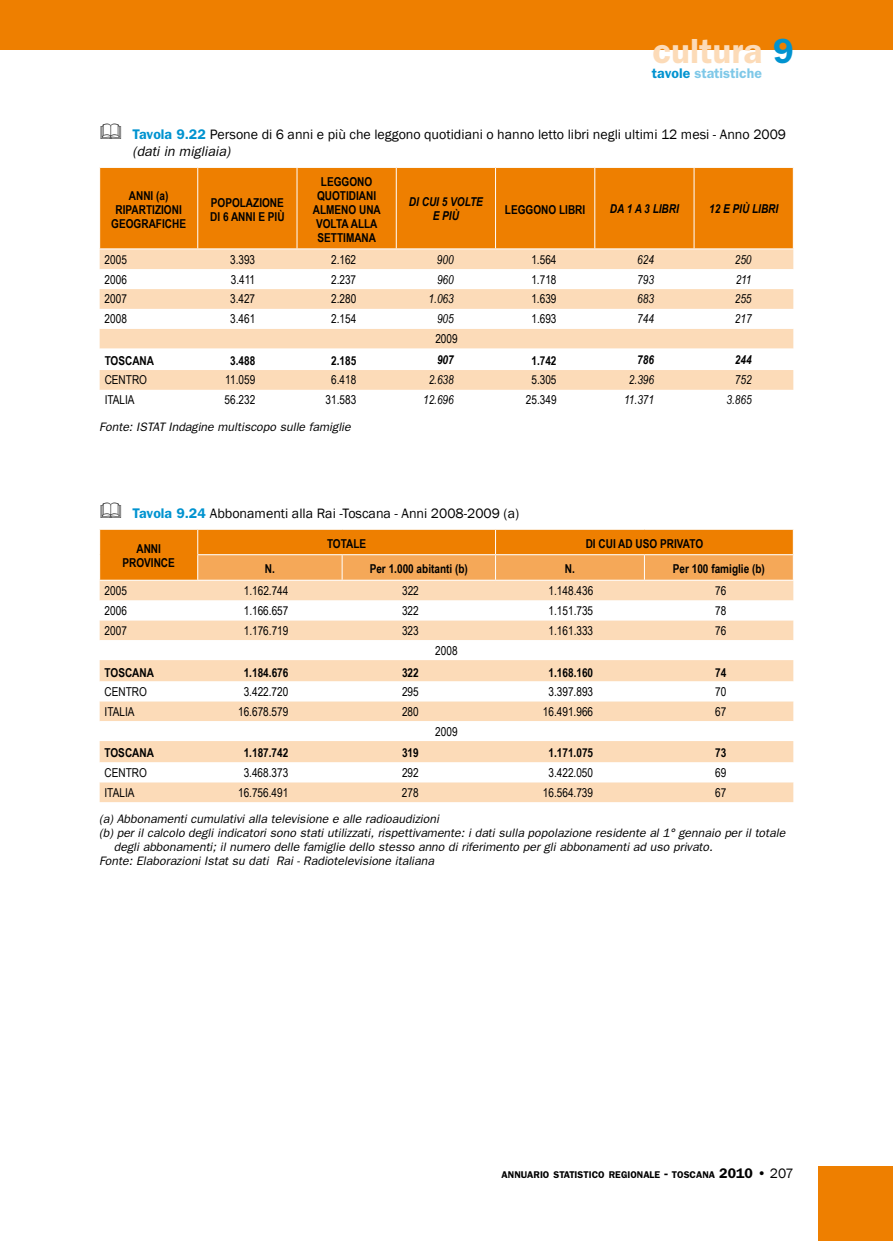
<style>
.page{position:relative;width:893px;height:1241px;background:#fff}
.page>*{position:absolute;margin:0;border:0;box-sizing:border-box;transform-origin:0 0}
.t1{font:600 35px "Franklin Gothic";color:#fcdbb8}
.t2{font:14px/17.5px "Franklin Gothic";color:#000}
.t3{font:600 14px "Franklin Gothic";color:#7ec8e8}
.t4{font:italic 12.25px "Franklin Gothic";color:#000}
.t5{font:12.25px "Arial Narrow";color:#000}
.t6{font:700 12.25px/14px "Arial Narrow";color:#000;text-align:center}
.t7{font:italic 12.25px "Arial Narrow";color:#000}
.t8{font:italic 700 12.25px/14px "Arial Narrow";color:#000;text-align:center}
.t9{font:600 9.8px "Franklin Gothic";color:#000}
.s1{color:#0093d0}
.s2{font-weight:600;color:#0093d0}
.s3{font-style:italic}
.s4{font-size:14px}
.s5{font-weight:400;font-size:14px}
</style>
<div class="page">
<div style="left:0;top:0;width:25px;height:50px;background:#ee7f00"></div>
<div style="left:819px;top:1166px;width:74px;height:74px;background:#ee7f00"></div>
<div style="left:25px;top:0;width:868px;height:50px;background:#ee7f00"></div>
<div style="left:100px;top:168px;width:693px;height:80px;background:#ee7f00"></div>
<div style="left:100px;top:249px;width:693px;height:20px;background:#fcdbb8"></div>
<svg style="left:100px;top:289px;width:693px;height:101px;fill:#fcdbb8"></svg>
<hr style="left:297px;top:168px;width:1px;height:80px;background:#fff">
<hr style="left:495px;top:168px;width:1px;height:80px;background:#fff">
<hr style="left:396px;top:168px;width:1px;height:80px;background:#fff">
<hr style="left:594px;top:168px;width:1px;height:80px;background:#fff">
<hr style="left:197px;top:168px;width:1px;height:80px;background:#fff">
<hr style="left:694px;top:168px;width:1px;height:80px;background:#fff">
<div style="left:100px;top:580px;width:693px;height:222px;background:#fcdbb8"></div>
<svg style="left:100px;top:600px;width:693px;height:182px"></svg>
<svg style="left:99px;top:529px;width:695px;height:51px;background:#f1952f"></svg>
<hr style="left:99px;top:579px;width:99px;height:1px;background:#fff">
<p class="t1" style="left:652px;top:30px;width:143px">cultura <span class="s1">9</span></p>
<p class="t3" style="left:652px;top:65px;width:112px"><span class="s1">tavole</span> statistiche</p>
<p class="t2" style="left:132px;top:126px;width:655px"><span class="s2">Tavola 9.22</span> Persone di 6 anni e più che leggono quotidiani o hanno letto libri negli ultimi 12 mesi - Anno 2009 <span class="s3">(dati in migliaia)</span></p>
<p class="t6" style="left:111px;top:188px;width:76px">ANNI (A)<br>RIPARTIZIONI<br>GEOGRAFICHE</p>
<p class="t6" style="left:210px;top:195px;width:28px;text-align:left">POPOLAZIONE<br>DI 6 ANNI</p>
<p class="t6" style="left:321px;top:174px;width:37px">LEGGONO</p>
<p class="t6" style="left:317px;top:188px;width:22px">QUOTIDIANI</p>
<p class="t6" style="left:313px;top:202px;width:30px">ALMENO</p>
<p class="t6" style="left:359px;top:202px;width:16px">UNA</p>
<p class="t6" style="left:316px;top:216px;width:8px">VOLTA</p>
<p class="t6" style="left:351px;top:216px;width:8px">ALLA</p>
<p class="t6" style="left:318px;top:230px;width:7px">SETTI</p>
<p class="t6" style="left:346px;top:230px;width:17px">MANA</p>
<p class="t8" style="left:409px;top:194px;width:75px">DI CUI 5 VOLTE<br>E PIÙ</p>
<p class="t6" style="left:505px;top:202px;width:37px">LEGGONO</p>
<p class="t6" style="left:559px;top:202px;width:6px">LIBRI</p>
<p class="t8" style="left:610px;top:201px;width:70px">DA 1 A 3 LIBRI</p>
<p class="t8" style="left:709px;top:201px;width:71px">12 E PIÙ LIBRI</p>
<p class="t6" style="left:258px;top:209px;width:28px">EPIÙ</p>
<p class="t5" style="left:105px;top:252px;width:24px">2005</p>
<p class="t5" style="left:230px;top:252px;width:27px">3.393</p>
<p class="t5" style="left:331px;top:252px;width:27px">2.162</p>
<p class="t7" style="left:437px;top:252px;width:18px">900</p>
<p class="t5" style="left:531px;top:252px;width:27px">1.564</p>
<p class="t7" style="left:637px;top:252px;width:18px">624</p>
<p class="t7" style="left:735px;top:252px;width:18px">250</p>
<p class="t5" style="left:105px;top:272px;width:24px">2006</p>
<p class="t5" style="left:231px;top:272px;width:26px">3.411</p>
<p class="t5" style="left:331px;top:272px;width:27px">2.237</p>
<p class="t7" style="left:437px;top:272px;width:18px">960</p>
<p class="t5" style="left:531px;top:272px;width:27px">1.718</p>
<p class="t7" style="left:637px;top:272px;width:18px">793</p>
<p class="t7" style="left:736px;top:272px;width:17px">211</p>
<p class="t5" style="left:105px;top:292px;width:24px">2007</p>
<p class="t5" style="left:230px;top:292px;width:27px">3.427</p>
<p class="t5" style="left:331px;top:292px;width:27px">2.280</p>
<p class="t7" style="left:429px;top:292px;width:27px">1.063</p>
<p class="t5" style="left:531px;top:292px;width:27px">1.639</p>
<p class="t7" style="left:637px;top:292px;width:18px">683</p>
<p class="t7" style="left:735px;top:292px;width:18px">255</p>
<p class="t5" style="left:105px;top:312px;width:24px">2008</p>
<p class="t5" style="left:230px;top:312px;width:27px">3.461</p>
<p class="t5" style="left:331px;top:312px;width:27px">2.154</p>
<p class="t7" style="left:437px;top:312px;width:18px">905</p>
<p class="t5" style="left:531px;top:312px;width:27px">1.693</p>
<p class="t7" style="left:637px;top:312px;width:18px">744</p>
<p class="t7" style="left:735px;top:312px;width:18px">217</p>
<p class="t5" style="left:435px;top:332px;width:24px">2009</p>
<p class="t6" style="left:105px;top:353px;width:51px">TOSCANA</p>
<p class="t6" style="left:230px;top:353px;width:27px">3.488</p>
<p class="t6" style="left:331px;top:353px;width:27px">2.185</p>
<p class="t8" style="left:437px;top:352px;width:18px">907</p>
<p class="t6" style="left:531px;top:353px;width:27px">1.742</p>
<p class="t8" style="left:637px;top:352px;width:18px">786</p>
<p class="t8" style="left:735px;top:352px;width:18px">244</p>
<p class="t5" style="left:105px;top:373px;width:44px">CENTRO</p>
<p class="t5" style="left:225px;top:373px;width:31px">11.059</p>
<p class="t5" style="left:331px;top:373px;width:27px">6.418</p>
<p class="t7" style="left:429px;top:373px;width:27px">2.638</p>
<p class="t5" style="left:531px;top:373px;width:27px">5.305</p>
<p class="t7" style="left:629px;top:373px;width:27px">2.396</p>
<p class="t7" style="left:735px;top:373px;width:18px">752</p>
<p class="t5" style="left:105px;top:393px;width:31px">ITALIA</p>
<p class="t5" style="left:225px;top:393px;width:32px">56.232</p>
<p class="t5" style="left:326px;top:393px;width:32px">31.583</p>
<p class="t7" style="left:423px;top:393px;width:32px">12.696</p>
<p class="t5" style="left:526px;top:393px;width:32px">25.349</p>
<p class="t7" style="left:624px;top:393px;width:31px">11.371</p>
<p class="t7" style="left:726px;top:393px;width:27px">3.865</p>
<p class="t4" style="left:99px;top:419px;width:253px">Fonte: ISTAT Indagine multiscopo sulle famiglie</p>
<p class="t2" style="left:132px;top:505px;width:388px"><span class="s2">Tavola 9.24</span> Abbonamenti alla Rai -Toscana - Anni 2008-2009 (a)</p>
<p class="t6" style="left:122px;top:542px;width:54px">ANNI<br>PROVINCE</p>
<p class="t6" style="left:327px;top:536px;width:14px">TOTALE</p>
<p class="t6" style="left:586px;top:536px;width:82px">DI CUI AD USO PRIVATO</p>
<p class="t6" style="left:265px;top:561px;width:12px">N.</p>
<p class="t6" style="left:370px;top:561px;width:100px">PER 1.000 ABITANTI (B)</p>
<p class="t6" style="left:565px;top:561px;width:12px">N.</p>
<p class="t6" style="left:673px;top:561px;width:94px">PER 100 FAMIGLIE (B)</p>
<p class="t5" style="left:105px;top:583px;width:24px">2005</p>
<p class="t5" style="left:244px;top:583px;width:46px">1.162.744</p>
<p class="t5" style="left:402px;top:583px;width:18px">322</p>
<p class="t5" style="left:549px;top:583px;width:46px">1.148.436</p>
<p class="t5" style="left:715px;top:583px;width:13px">76</p>
<p class="t5" style="left:105px;top:603px;width:24px">2006</p>
<p class="t5" style="left:244px;top:603px;width:46px">1.166.657</p>
<p class="t5" style="left:402px;top:603px;width:18px">322</p>
<p class="t5" style="left:549px;top:603px;width:46px">1.151.735</p>
<p class="t5" style="left:715px;top:603px;width:13px">78</p>
<p class="t5" style="left:105px;top:623px;width:24px">2007</p>
<p class="t5" style="left:244px;top:623px;width:46px">1.176.719</p>
<p class="t5" style="left:402px;top:623px;width:18px">323</p>
<p class="t5" style="left:548px;top:623px;width:46px">1.161.333</p>
<p class="t5" style="left:715px;top:623px;width:13px">76</p>
<p class="t5" style="left:435px;top:643px;width:24px">2008</p>
<p class="t6" style="left:105px;top:665px;width:51px">TOSCANA</p>
<p class="t6" style="left:244px;top:665px;width:46px">1.184.676</p>
<p class="t6" style="left:402px;top:665px;width:18px">322</p>
<p class="t6" style="left:548px;top:665px;width:46px">1.168.160</p>
<p class="t6" style="left:715px;top:665px;width:13px">74</p>
<p class="t5" style="left:105px;top:684px;width:44px">CENTRO</p>
<p class="t5" style="left:244px;top:684px;width:46px">3.422.720</p>
<p class="t5" style="left:402px;top:684px;width:18px">295</p>
<p class="t5" style="left:548px;top:684px;width:46px">3.397.893</p>
<p class="t5" style="left:715px;top:684px;width:13px">70</p>
<p class="t5" style="left:105px;top:704px;width:31px">ITALIA</p>
<p class="t5" style="left:238px;top:704px;width:52px">16.678.579</p>
<p class="t5" style="left:402px;top:704px;width:18px">280</p>
<p class="t5" style="left:543px;top:704px;width:52px">16.491.966</p>
<p class="t5" style="left:715px;top:704px;width:13px">67</p>
<p class="t5" style="left:435px;top:724px;width:24px">2009</p>
<p class="t6" style="left:105px;top:746px;width:51px">TOSCANA</p>
<p class="t6" style="left:244px;top:746px;width:46px">1.187.742</p>
<p class="t6" style="left:402px;top:746px;width:18px">319</p>
<p class="t6" style="left:548px;top:746px;width:46px">1.171.075</p>
<p class="t6" style="left:715px;top:746px;width:13px">73</p>
<p class="t5" style="left:105px;top:765px;width:44px">CENTRO</p>
<p class="t5" style="left:244px;top:765px;width:46px">3.468.373</p>
<p class="t5" style="left:402px;top:765px;width:18px">292</p>
<p class="t5" style="left:548px;top:765px;width:46px">3.422.050</p>
<p class="t5" style="left:715px;top:765px;width:13px">69</p>
<p class="t5" style="left:105px;top:785px;width:31px">ITALIA</p>
<p class="t5" style="left:238px;top:785px;width:52px">16.756.491</p>
<p class="t5" style="left:402px;top:785px;width:18px">278</p>
<p class="t5" style="left:543px;top:785px;width:52px">16.564.739</p>
<p class="t5" style="left:715px;top:785px;width:13px">67</p>
<p class="t4" style="left:99px;top:811px;width:341px">(a) Abbonamenti cumulativi alla televisione e alle radioaudizioni</p>
<p class="t4" style="left:99px;top:825px;width:688px">(b) per il calcolo degli indicatori sono stati utilizzati, rispettivamente: i dati sulla popolazione residente al 1° gennaio per il totale</p>
<p class="t4" style="left:114px;top:839px;width:600px">degli abbonamenti; il numero delle famiglie dello stesso anno di riferimento per gli abbonamenti ad uso privato.</p>
<p class="t4" style="left:99px;top:853px;width:336px">Fonte: Elaborazioni Istat su dati Rai - Radiotelevisione italiana</p>
<p class="t9" style="left:502px;top:1168px;width:294px">ANNUARIO STATISTICO REGIONALE <span class="s4">-</span> TOSCANA <span class="s4">2010</span> <span class="s5">• 207</span></p>
</div>
